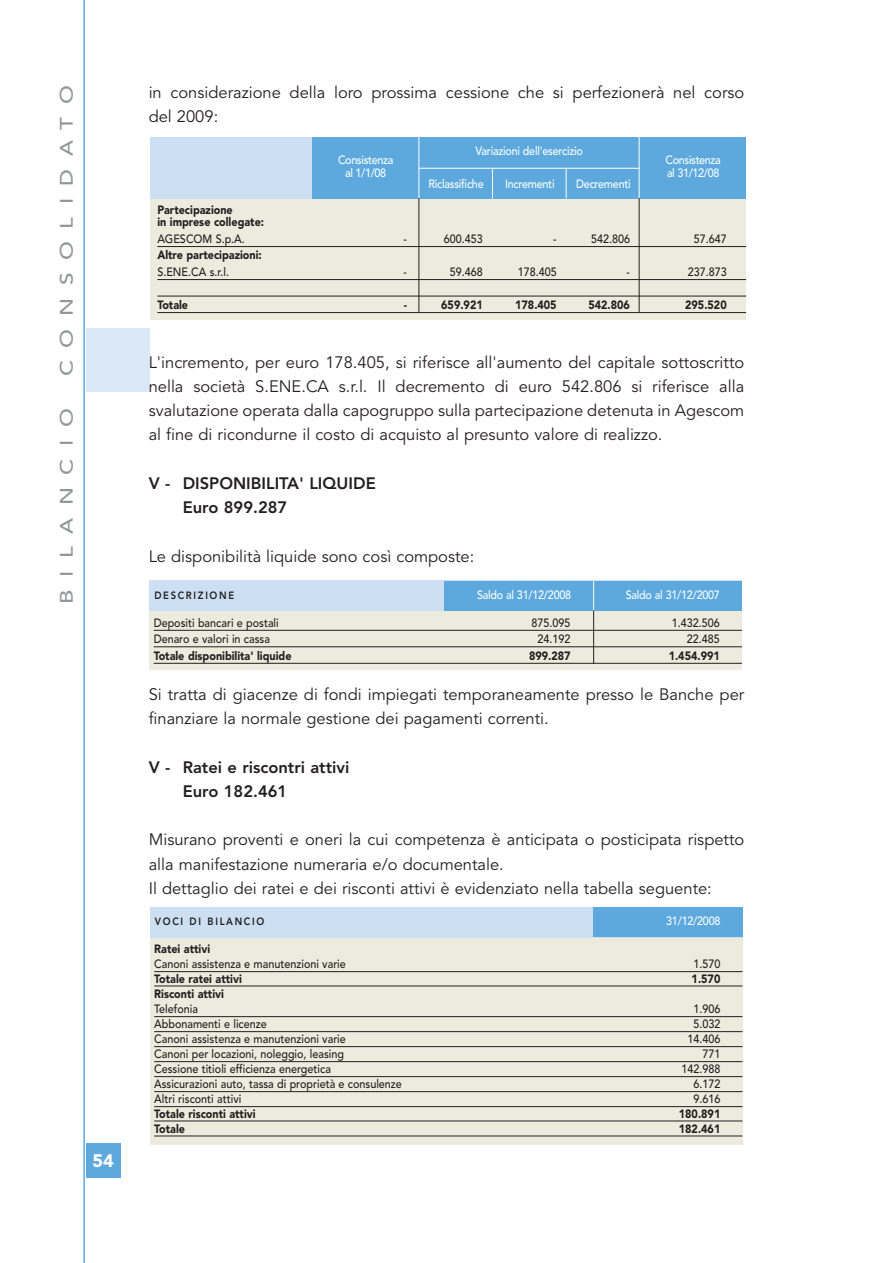
<style>
.page{position:relative;width:893px;height:1263px;background:#fff}
.page>*{position:absolute;margin:0;border:0;box-sizing:border-box;transform-origin:0 0}
.t1{font:500 18px "Avenir";letter-spacing:.555em;color:#939598;scale:1.26 1}
.t2{font:900 18px "Avenir";color:#fff}
.t3{font:16.5px/24.3px "Avenir";color:#231f20}
.t4{font:800 16.5px/24.3px "Avenir";color:#231f20}
.t5{font:500 12px/15px "Avenir";color:#231f20;scale:.9 1}
.t6{font:900 12px/15px "Avenir";color:#231f20;scale:.9 1}
.t7{font:500 12px/13.5px "Avenir";letter-spacing:-.02em;color:#fff;scale:.9 1}
.t8{font:800 10.5px "Avenir";letter-spacing:.175em;color:#231f20;scale:.9 1}
.s1{font-weight:500}
.s2{font-weight:900}
</style>
<div class="page">
<div style="left:149px;top:913px;width:593px;height:231px;background:#ecebdd"></div>
<div style="left:149px;top:907px;width:593px;height:30px;background:#ccdff3"></div>
<div style="left:593px;top:907px;width:149px;height:30px;background:#5da9dd"></div>
<hr style="left:154px;top:971px;width:588px;height:1px;background:#231f20">
<hr style="left:154px;top:986px;width:588px;height:1px;background:#231f20">
<hr style="left:154px;top:1016px;width:588px;height:1px;background:#231f20">
<hr style="left:154px;top:1031px;width:588px;height:1px;background:#231f20">
<hr style="left:154px;top:1046px;width:588px;height:1px;background:#231f20">
<hr style="left:154px;top:1061px;width:588px;height:1px;background:#231f20">
<hr style="left:154px;top:1076px;width:588px;height:1px;background:#231f20">
<hr style="left:154px;top:1091px;width:588px;height:1px;background:#231f20">
<hr style="left:154px;top:1106px;width:588px;height:1px;background:#231f20">
<hr style="left:154px;top:1121px;width:588px;height:1px;background:#231f20">
<hr style="left:154px;top:1136px;width:588px;height:1px;background:#231f20">
<hr style="left:83px;top:0;width:2px;height:1263px;background:#5da9dd">
<div style="left:86px;top:328px;width:64px;height:64px;background:#dbe8f6"></div>
<div style="left:86px;top:1144px;width:34px;height:34px;background:#5da9dd"></div>
<div style="left:150px;top:174px;width:596px;height:146px;background:#ecebdd"></div>
<div style="left:150px;top:137px;width:596px;height:62px;background:#ccdff3"></div>
<div style="left:312px;top:137px;width:434px;height:62px;background:#5da9dd"></div>
<hr style="left:418px;top:137px;width:1px;height:61px;background:#fff">
<hr style="left:157px;top:246px;width:589px;height:1px;background:#231f20">
<hr style="left:157px;top:279px;width:589px;height:1px;background:#231f20">
<hr style="left:157px;top:296px;width:589px;height:1px;background:#231f20">
<hr style="left:157px;top:312px;width:589px;height:1px;background:#231f20">
<hr style="left:418px;top:198px;width:1px;height:114px;background:#231f20">
<hr style="left:638px;top:137px;width:1px;height:61px;background:#fff">
<hr style="left:638px;top:198px;width:1px;height:114px;background:#231f20">
<hr style="left:418px;top:168px;width:221px;height:1px;background:#fff">
<svg style="left:492px;top:169px;width:1px;height:29px"></svg>
<svg style="left:565px;top:169px;width:1px;height:29px"></svg>
<div style="left:149px;top:587px;width:593px;height:83px;background:#ecebdd"></div>
<div style="left:149px;top:581px;width:593px;height:30px;background:#ccdff3"></div>
<div style="left:444px;top:581px;width:298px;height:30px;background:#5da9dd"></div>
<hr style="left:154px;top:630px;width:588px;height:1px;background:#231f20">
<hr style="left:154px;top:646px;width:588px;height:1px;background:#231f20">
<hr style="left:154px;top:663px;width:588px;height:1px;background:#231f20">
<hr style="left:593px;top:581px;width:1px;height:30px;background:#fff">
<hr style="left:593px;top:610px;width:1px;height:54px;background:#231f20">
<p class="t1" style="left:59px;top:376px;width:233px;rotate:-90deg">CONSOLIDATO</p>
<p class="t1" style="left:59px;top:604px;width:157px;rotate:-90deg">BILANCIO</p>
<p class="t2" style="left:92px;top:1153px;width:23px">54</p>
<p class="t3" style="left:149px;top:82px;width:597px">in considerazione della loro prossima cessione che si perfezionerà nel corso del 2009:</p>
<p class="t7" style="left:338px;top:154px;width:63px;text-align:center">Consistenza al 1/1/08</p>
<p class="t7" style="left:475px;top:146px;width:121px">Variazioni dell'esercizio</p>
<p class="t7" style="left:428px;top:178px;width:63px">Riclassifiche</p>
<p class="t7" style="left:505px;top:178px;width:57px">Incrementi</p>
<p class="t7" style="left:576px;top:178px;width:62px">Decrementi</p>
<p class="t7" style="left:665px;top:154px;width:63px">Consistenza al 31/12/08</p>
<p class="t6" style="left:157px;top:205px;width:120px;line-height:12px">Partecipazione<br>in imprese collegate:</p>
<p class="t5" style="left:157px;top:232px;width:99px">AGESCOM S.p.A.</p>
<p class="t5" style="left:403px;top:232px;width:5px">-</p>
<p class="t5" style="left:444px;top:232px;width:45px">600.453</p>
<p class="t5" style="left:553px;top:232px;width:5px">-</p>
<p class="t5" style="left:591px;top:232px;width:45px">542.806</p>
<p class="t5" style="left:693px;top:232px;width:38px">57.647</p>
<p class="t6" style="left:157px;top:248px;width:117px;line-height:16.5px">Altre partecipazioni:<br><span class="s1">S.ENE.CA s.r.l.</span></p>
<p class="t5" style="left:403px;top:265px;width:5px">-</p>
<p class="t5" style="left:450px;top:265px;width:38px">59.468</p>
<p class="t5" style="left:517px;top:265px;width:45px">178.405</p>
<p class="t5" style="left:626px;top:265px;width:5px">-</p>
<p class="t5" style="left:687px;top:265px;width:45px">237.873</p>
<p class="t6" style="left:157px;top:298px;width:36px">Totale</p>
<p class="t6" style="left:404px;top:298px;width:5px">-</p>
<p class="t6" style="left:441px;top:298px;width:48px">659.921</p>
<p class="t6" style="left:515px;top:298px;width:48px">178.405</p>
<p class="t6" style="left:588px;top:298px;width:48px">542.806</p>
<p class="t6" style="left:685px;top:298px;width:48px">295.520</p>
<p class="t3" style="left:149px;top:352px;width:597px;text-align:justify">L'incremento, per euro 178.405, si riferisce all'aumento del capitale sottoscritto nella società S.ENE.CA s.r.l. Il decremento di euro 542.806 si riferisce alla svalutazione operata dalla capogruppo sulla partecipazione detenuta in Agescom al fine di ricondurne il costo di acquisto al presunto valore di realizzo.</p>
<p class="t4" style="left:183px;top:473px;width:194px;text-indent:-34px">V - DISPONIBILITA' LIQUIDE<br>Euro 899.287</p>
<p class="t3" style="left:149px;top:546px;width:327px">Le disponibilità liquide sono così composte:</p>
<p class="t8" style="left:154px;top:591px;width:90px">DESCRIZIONE</p>
<p class="t7" style="left:477px;top:589px;width:106px">Saldo al 31/12/2008</p>
<p class="t7" style="left:625px;top:589px;width:106px">Saldo al 31/12/2007</p>
<p class="t5" style="left:154px;top:616px;width:140px">Depositi bancari e postali</p>
<p class="t5" style="left:531px;top:616px;width:45px">875.095</p>
<p class="t5" style="left:671px;top:616px;width:55px">1.432.506</p>
<p class="t5" style="left:154px;top:633px;width:131px">Denaro e valori in cassa</p>
<p class="t5" style="left:537px;top:633px;width:38px">24.192</p>
<p class="t5" style="left:686px;top:633px;width:38px">22.485</p>
<p class="t6" style="left:154px;top:649px;width:155px">Totale disponibilita' liquide</p>
<p class="t6" style="left:529px;top:649px;width:48px">899.287</p>
<p class="t6" style="left:668px;top:649px;width:58px">1.454.991</p>
<p class="t3" style="left:149px;top:684px;width:597px">Si tratta di giacenze di fondi impiegati temporaneamente presso le Banche per finanziare la normale gestione dei pagamenti correnti.</p>
<p class="t4" style="left:183px;top:756px;width:168px;text-indent:-34px">V - Ratei e riscontri attivi<br>Euro 182.461</p>
<p class="t3" style="left:149px;top:829px;width:597px">Misurano proventi e oneri la cui competenza è anticipata o posticipata rispetto alla manifestazione numeraria e/o documentale.<br>Il dettaglio dei ratei e dei risconti attivi è evidenziato nella tabella seguente:</p>
<p class="t8" style="left:155px;top:917px;width:123px">VOCI DI BILANCIO</p>
<p class="t5" style="left:154px;top:943px;width:214px"><span class="s2">Ratei attivi<br></span>Canoni assistenza e manutenzioni varie</p>
<p class="t7" style="left:666px;top:915px;width:62px">31/12/2008</p>
<p class="t5" style="left:693px;top:958px;width:32px">1.570</p>
<p class="t6" style="left:154px;top:972px;width:99px">Totale ratei attivi</p>
<p class="t6" style="left:691px;top:972px;width:33px">1.570</p>
<p class="t6" style="left:154px;top:987px;width:79px">Risconti attivi<br><span class="s1">Telefonia</span></p>
<p class="t5" style="left:693px;top:1003px;width:32px">1.906</p>
<p class="t5" style="left:154px;top:1018px;width:127px">Abbonamenti e licenze</p>
<p class="t5" style="left:693px;top:1018px;width:32px">5.032</p>
<p class="t5" style="left:154px;top:1033px;width:214px">Canoni assistenza e manutenzioni varie</p>
<p class="t5" style="left:687px;top:1033px;width:38px">14.406</p>
<p class="t5" style="left:154px;top:1048px;width:212px">Canoni per locazioni, noleggio, leasing</p>
<p class="t5" style="left:702px;top:1048px;width:22px">771</p>
<p class="t5" style="left:154px;top:1063px;width:198px">Cessione titioli efficienza energetica</p>
<p class="t5" style="left:681px;top:1063px;width:45px">142.988</p>
<p class="t5" style="left:154px;top:1078px;width:277px">Assicurazioni auto, tassa di proprietà e consulenze</p>
<p class="t5" style="left:693px;top:1078px;width:32px">6.172</p>
<p class="t5" style="left:154px;top:1093px;width:98px">Altri risconti attivi</p>
<p class="t5" style="left:693px;top:1093px;width:32px">9.616</p>
<p class="t6" style="left:154px;top:1107px;width:114px">Totale risconti attivi</p>
<p class="t6" style="left:678px;top:1107px;width:48px">180.891</p>
<p class="t6" style="left:154px;top:1122px;width:36px">Totale</p>
<p class="t6" style="left:678px;top:1122px;width:48px">182.461</p>
</div>
